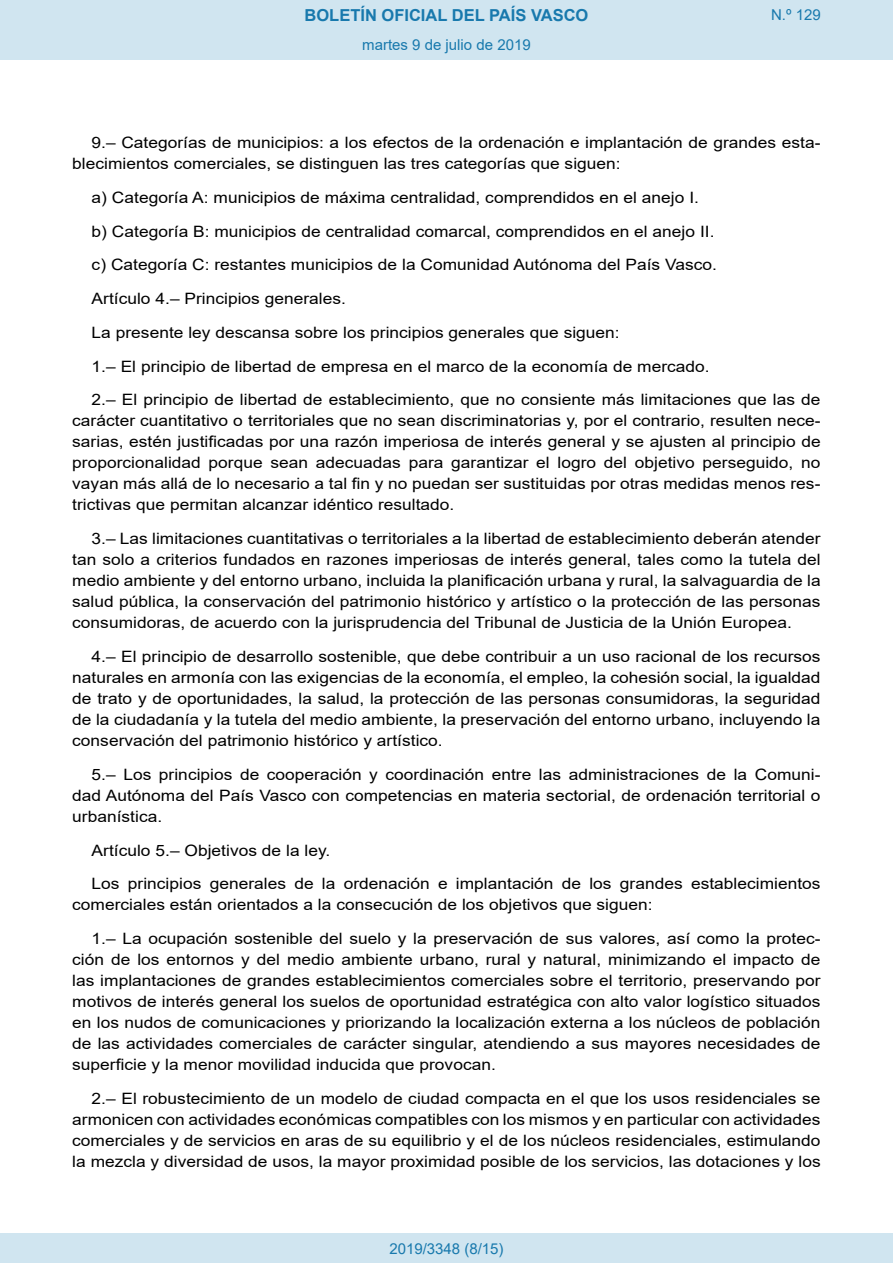
<style>
.page{position:relative;width:893px;height:1263px;background:#fff}
.page>*{position:absolute;margin:0;border:0;box-sizing:border-box;transform-origin:0 0}
.t1{font:700 16.5px "Arial";color:#1879ad}
.BOPVDetalle{font:15.6px/21px "Arial";color:#000;text-align:justify;scale:1.11 1}
.Paginacion_Centro{font:15px "Arial";color:#1879ad}
</style>
<div class="page">
<div style="left:0;top:0;width:893px;height:60px;background:#d0e5f0"></div>
<div style="left:0;top:1233px;width:893px;height:30px;background:#d0e5f0"></div>
<p class="t1" style="left:305px;top:3px;width:285px">BOLETÍN OFICIAL DEL PAÍS VASCO</p>
<p class="Paginacion_Centro" style="left:362px;top:35px;width:170px">martes 9 de julio de 2019</p>
<p class="Paginacion_Centro" style="left:771px;top:5px;width:51px">N.º 129</p>
<p class="BOPVDetalle" style="left:72px;top:132px;width:676px;text-indent:19px">9.– Categorías de municipios: a los efectos de la ordenación e implantación de grandes esta&shy;blecimientos comerciales, se distinguen las tres categorías que siguen:</p>
<p class="BOPVDetalle" style="left:92px;top:187px;width:549px">a) Categoría A: municipios de máxima centralidad, comprendidos en el anejo I.</p>
<p class="BOPVDetalle" style="left:92px;top:221px;width:563px">b) Categoría B: municipios de centralidad comarcal, comprendidos en el anejo II.</p>
<p class="BOPVDetalle" style="left:92px;top:254px;width:565px">c) Categoría C: restantes municipios de la Comunidad Autónoma del País Vasco.</p>
<p class="BOPVDetalle" style="left:92px;top:288px;width:231px">Artículo 4.– Principios generales.</p>
<p class="BOPVDetalle" style="left:92px;top:322px;width:477px">La presente ley descansa sobre los principios generales que siguen:</p>
<p class="BOPVDetalle" style="left:92px;top:356px;width:558px">1.– El principio de libertad de empresa en el marco de la economía de mercado.</p>
<p class="BOPVDetalle" style="left:72px;top:389px;width:676px;text-indent:19px">2.– El principio de libertad de establecimiento, que no consiente más limitaciones que las de carácter cuantitativo o territoriales que no sean discriminatorias y, por el contrario, resulten nece&shy;sarias, estén justificadas por una razón imperiosa de interés general y se ajusten al principio de proporcionalidad porque sean adecuadas para garantizar el logro del objetivo perseguido, no vayan más allá de lo necesario a tal fin y no puedan ser sustituidas por otras medidas menos res&shy;trictivas que permitan alcanzar idéntico resultado.</p>
<p class="BOPVDetalle" style="left:72px;top:528px;width:676px;text-indent:19px">3.– Las limitaciones cuantitativas o territoriales a la libertad de establecimiento deberán atender tan solo a criterios fundados en razones imperiosas de interés general, tales como la tutela del medio ambiente y del entorno urbano, incluida la planificación urbana y rural, la salvaguardia de la salud pública, la conservación del patrimonio histórico y artístico o la protección de las personas consumidoras, de acuerdo con la jurisprudencia del Tribunal de Justicia de la Unión Europea.</p>
<p class="BOPVDetalle" style="left:72px;top:646px;width:676px;text-indent:19px">4.– El principio de desarrollo sostenible, que debe contribuir a un uso racional de los recursos naturales en armonía con las exigencias de la economía, el empleo, la cohesión social, la igualdad de trato y de oportunidades, la salud, la protección de las personas consumidoras, la seguridad de la ciudadanía y la tutela del medio ambiente, la preservación del entorno urbano, incluyendo la conservación del patrimonio histórico y artístico.</p>
<p class="BOPVDetalle" style="left:72px;top:764px;width:676px;text-indent:19px">5.– Los principios de cooperación y coordinación entre las administraciones de la Comuni&shy;dad Autónoma del País Vasco con competencias en materia sectorial, de ordenación territorial o urbanística.</p>
<p class="BOPVDetalle" style="left:92px;top:839px;width:216px">Artículo 5.– Objetivos de la ley.</p>
<p class="BOPVDetalle" style="left:72px;top:873px;width:676px;text-indent:19px">Los principios generales de la ordenación e implantación de los grandes establecimientos comerciales están orientados a la consecución de los objetivos que siguen:</p>
<p class="BOPVDetalle" style="left:72px;top:928px;width:676px;text-indent:19px">1.– La ocupación sostenible del suelo y la preservación de sus valores, así como la protec&shy;ción de los entornos y del medio ambiente urbano, rural y natural, minimizando el impacto de las implantaciones de grandes establecimientos comerciales sobre el territorio, preservando por motivos de interés general los suelos de oportunidad estratégica con alto valor logístico situados en los nudos de comunicaciones y priorizando la localización externa a los núcleos de población de las actividades comerciales de carácter singular, atendiendo a sus mayores necesidades de superficie y la menor movilidad inducida que provocan.</p>
<p class="BOPVDetalle" style="left:72px;top:1088px;width:676px;text-indent:19px">2.– El robustecimiento de un modelo de ciudad compacta en el que los usos residenciales se armonicen con actividades económicas compatibles con los mismos y en particular con actividades comerciales y de servicios en aras de su equilibrio y el de los núcleos residenciales, estimulando la mezcla y diversidad de usos, la mayor proximidad posible de los servicios, las dotaciones y los</p>
<p class="Paginacion_Centro" style="left:389px;top:1238px;width:116px">2019/3348 (8/15)</p>
</div>
